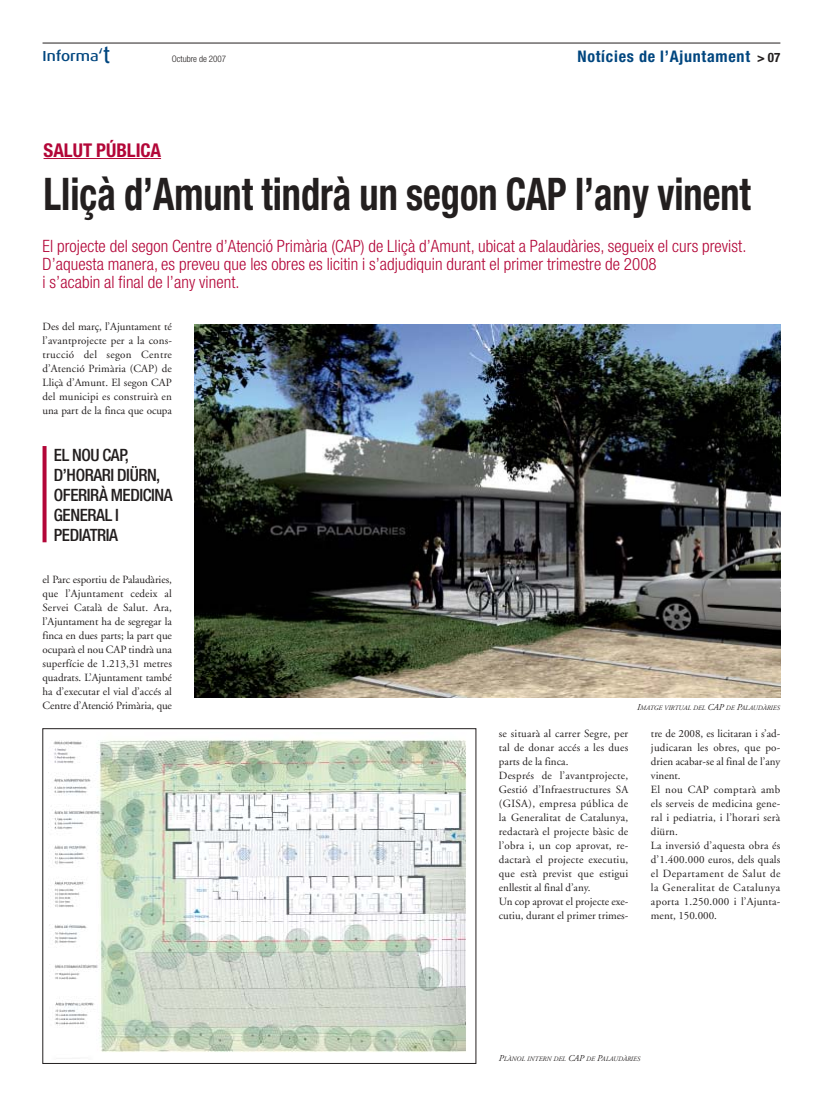
<style>
.page{position:relative;width:823px;height:1106px;background:#fff}
.page>*{position:absolute;margin:0;border:0;box-sizing:border-box;transform-origin:0 0}
.t1{font:700 condensed 45px "Helvetica Neue";color:#231f1f;scale:.85 1}
.t2{font:700 condensed 19px "Helvetica Neue";color:#b30638}
.t3{font:300 condensed 17px/18px "Helvetica Neue";letter-spacing:.005em;color:#b30638}
.t4{font:500 condensed 17px/20px "Helvetica Neue";letter-spacing:-.025em;color:#231f1f}
.t5{font:700 condensed 16px "Helvetica Neue";letter-spacing:.05em;color:#00467f}
.t6{font:500 14.5px "Dax Wide";color:#00467f}
.t7{font:11px/14px "Adobe Garamond";letter-spacing:.02em;color:#231f1f;text-align:justify}
.t8{font:300 condensed 9px "Helvetica Neue";color:#231f1f}
.t9{font:italic 6.8px "Adobe Garamond";color:#231f1f}
.s1{font-size:19px}
.s2{font-size:23.9px}
.s3{font-size:13px;color:#231f1f}
.s4{font-size:9px}
</style>
<div class="page">
<hr style="left:42px;top:43px;width:738px;height:1px;background:#231f1f">
<hr style="left:43px;top:158px;width:108px;height:1px;background:#b30638">
<img style="left:194px;top:325px;width:586px;height:373px">
<img style="left:48px;top:740px;width:418px;height:312px">
<svg style="left:42px;top:446px;width:4px;height:96px"></svg>
<h3 class="t6" style="left:42px;top:50px;width:69px">Informa<span class="s1">‘</span><span class="s2">t</span></h3>
<p class="t8" style="left:172px;top:55px;width:56px">Octubre de 2007</p>
<h3 class="t5" style="left:577px;top:50px;width:204px">Notícies de l’Ajuntament <span class="s3">&gt; 07</span></h3>
<h2 class="t2" style="left:43px;top:143px;width:119px">SALUT PÚBLICA</h2>
<h1 class="t1" style="left:43px;top:178px;width:833px">Lliçà d’Amunt tindrà un segon CAP l’any vinent</h1>
<p class="t3" style="left:42px;top:239px;width:705px">El projecte del segon Centre d’Atenció Primària (CAP) de Lliçà d’Amunt, ubicat a Palaudàries, segueix el curs previst.<br>D’aquesta manera, es preveu que les obres es licitin i s’adjudiquin durant el primer trimestre de 2008<br>i s’acabin al final de l’any vinent.</p>
<p class="t7" style="left:42px;top:321px;width:131px">Des del març, l’Ajuntament té l’avantprojecte per a la cons&shy;trucció del segon Centre d’Atenció Primària (CAP) de Lliçà d’Amunt. El segon CAP del municipi es construirà en una part de la finca que ocupa</p>
<h3 class="t4" style="left:54px;top:446px;width:120px">EL NOU CAP,<br>D’HORARI DIÜRN,<br>OFERIRÀ MEDICINA<br>GENERAL I<br>PEDIATRIA</h3>
<p class="t7" style="left:42px;top:573px;width:131px">el Parc esportiu de Palaudàries, que l’Ajuntament cedeix al Servei Català de Salut. Ara, l’Ajuntament ha de segregar la finca en dues parts; la part que ocuparà el nou CAP tindrà una superfície de 1.213,31 metres quadrats. L’Ajuntament també ha d’executar el vial d’accés al Centre d’Atenció Primària, que</p>
<p class="t9" style="left:636px;top:704px;width:144px"><span class="s4">I</span>MATGE VIRTUAL DEL <span class="s4">CAP</span> DE <span class="s4">P</span>ALAUDÀRIES</p>
<p class="t7" style="left:498px;top:727px;width:131px;text-align:left">se situarà al carrer Segre, per tal de donar accés a les dues parts de la finca.<br>Després de l’avantprojecte,<br>Gestió d’Infraestructures SA (GISA), empresa pública de la Generalitat de Catalunya, redactarà el projecte bàsic de l’obra i, un cop aprovat, re&shy;dactarà el projecte executiu, que està previst que estigui enllestit al final d’any.<br>Un cop aprovat el projecte exe&shy;cutiu, durant el primer trimes-</p>
<p class="t7" style="left:650px;top:727px;width:131px;text-align:left">tre de 2008, es licitaran i s’ad&shy;judicaran les obres, que po&shy;drien acabar-se al final de l’any vinent.<br>El nou CAP comptarà amb els serveis de medicina gene&shy;ral i pediatria, i l’horari serà diürn.<br>La inversió d’aquesta obra és d’1.400.000 euros, dels quals el Departament de Salut de la Generalitat de Catalunya aporta 1.250.000 i l’Ajunta&shy;ment, 150.000.</p>
<p class="t9" style="left:498px;top:1056px;width:143px"><span class="s4">P</span>LÀNOL INTERN DEL <span class="s4">CAP</span> DE <span class="s4">P</span>ALAUDÀRIES</p>
</div>
